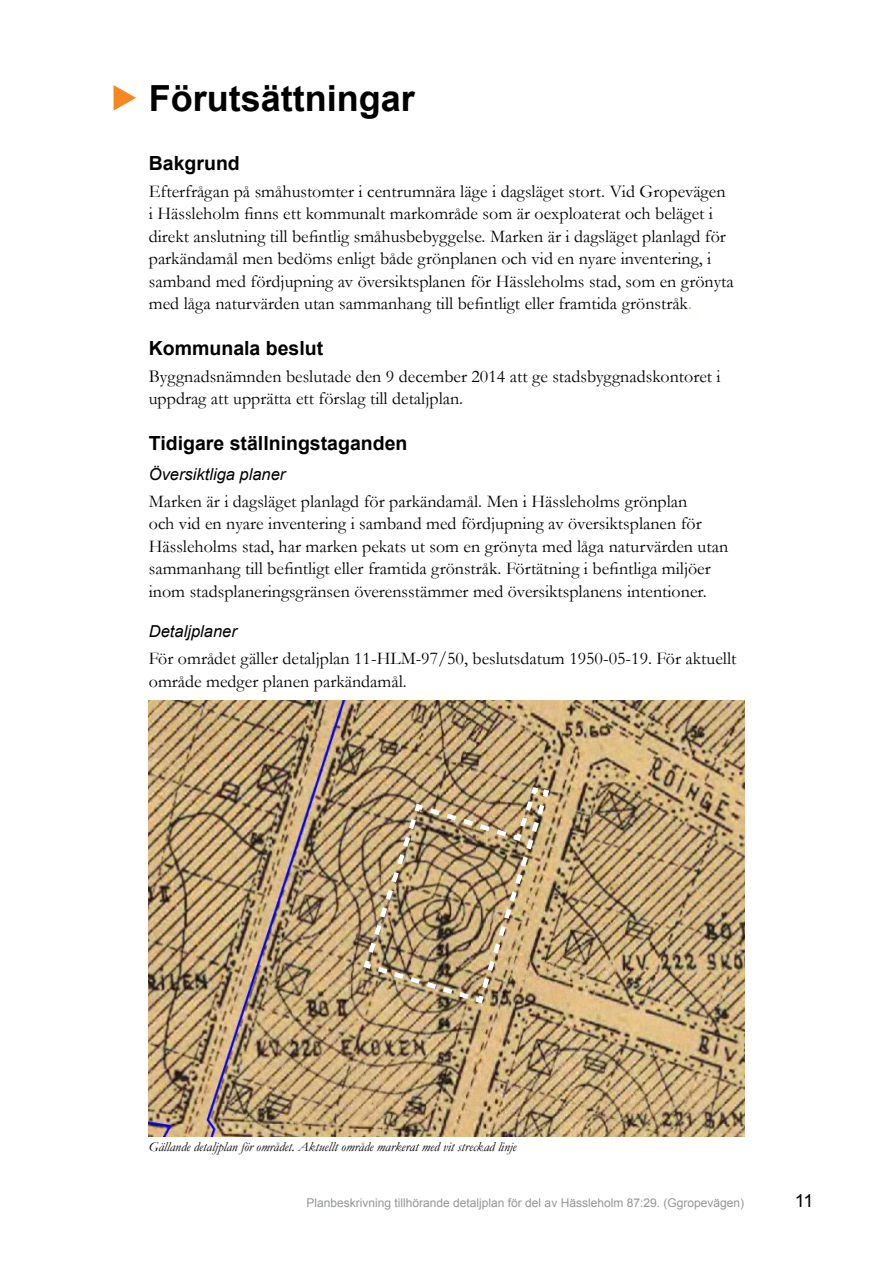
<style>
.page{position:relative;width:893px;height:1263px;background:#fff}
.page>*{position:absolute;margin:0;border:0;box-sizing:border-box;transform-origin:0 0}
.t1{font:700 36px "Arial";color:#000}
.t2{font:700 19.5px "Arial";color:#000}
.t3{font:18px/22.5px "Garamond";color:#000}
.t4{font:18px "Arial";color:#000}
.t5{font:italic 16.5px "Arial";color:#000}
.t6{font:italic 13.5px "Garamond";color:#000}
.t7{font:12px "Arial";color:#939598}
.s1{color:#69bd45}
</style>
<div class="page">
<img style="left:149px;top:700px;width:595px;height:436px">
<svg style="left:114px;top:85px;width:22px;height:26px"></svg>
<img style="left:361px;top:784px;width:191px;height:222px">
<h1 class="t1" style="left:149px;top:74px;width:268px">Förutsättningar</h1>
<p class="t2" style="left:149px;top:150px;width:93px">Bakgrund</p>
<p class="t3" style="left:149px;top:179px;width:586px">Efterfrågan på småhustomter i centrumnära läge i dagsläget stort. Vid Gropevägen i Hässleholm finns ett kommunalt markområde som är oexploaterat och beläget i direkt anslutning till befintlig småhusbebyggelse. Marken är i dagsläget planlagd för parkändamål men bedöms enligt både grönplanen och vid en nyare inventering, i samband med fördjupning av översiktsplanen för Hässleholms stad, som en grönyta med låga naturvärden utan sammanhang till befintligt eller framtida grönstråk<span class="s1">.</span></p>
<p class="t2" style="left:149px;top:335px;width:176px">Kommunala beslut</p>
<p class="t3" style="left:149px;top:364px;width:573px">Byggnadsnämnden beslutade den 9 december 2014 att ge stadsbyggnadskontoret i uppdrag att upprätta ett förslag till detaljplan.</p>
<p class="t2" style="left:149px;top:430px;width:260px">Tidigare ställningstaganden</p>
<p class="t5" style="left:149px;top:464px;width:138px">Översiktliga planer</p>
<p class="t3" style="left:149px;top:489px;width:581px">Marken är i dagsläget planlagd för parkändamål. Men i Hässleholms grönplan<br>och vid en nyare inventering i samband med fördjupning av översiktsplanen för Hässleholms stad, har marken pekats ut som en grönyta med låga naturvärden utan sammanhang till befintligt eller framtida grönstråk. Förtätning i befintliga miljöer inom stadsplaneringsgränsen överensstämmer med översiktsplanens intentioner.</p>
<p class="t5" style="left:149px;top:621px;width:90px">Detaljplaner</p>
<p class="t3" style="left:149px;top:647px;width:589px">För området gäller detaljplan 11-HLM-97/50, beslutsdatum 1950-05-19. För aktuellt område medger planen parkändamål.</p>
<p class="t6" style="left:149px;top:1138px;width:369px">Gällande detaljplan för området. Aktuellt område markerat med vit streckad linje</p>
<p class="t7" style="left:307px;top:1195px;width:439px">Planbeskrivning tillhörande detaljplan för del av Hässleholm 87:29. (Ggropevägen)</p>
<p class="t4" style="left:795px;top:1189px;width:20px">11</p>
</div>
